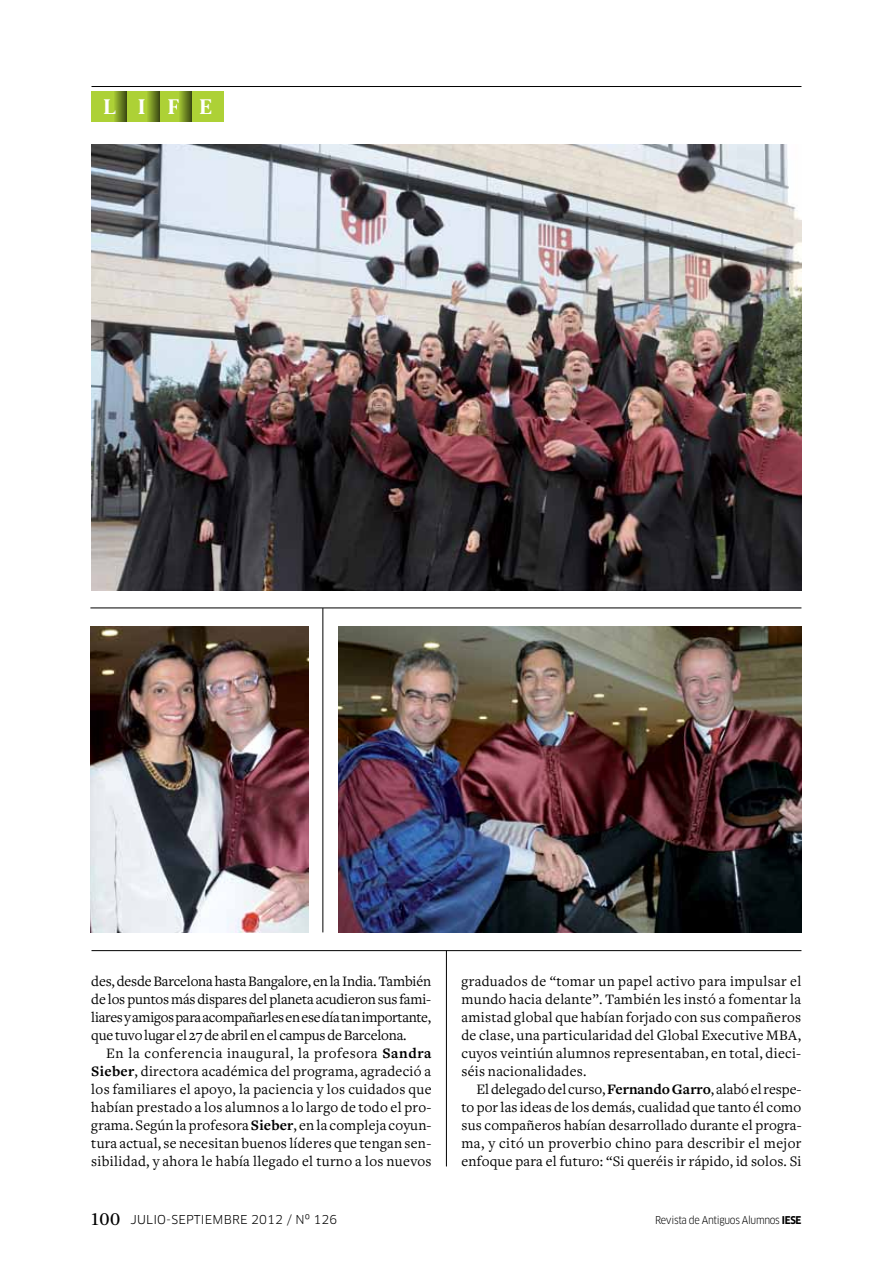
<style>
.page{position:relative;width:893px;height:1263px;background:#fff}
.page>*{position:absolute;margin:0;border:0;box-sizing:border-box;transform-origin:0 0}
.t1{font:21px "Leitura News Roman 4";color:#fff}
.t2{font:15px/18px "Freight Text";letter-spacing:.015em;color:#000;text-align:justify}
.t3{font:12px "Clan";letter-spacing:.015em;color:#000}
.t4{font:10.5px "Clan Narrow";letter-spacing:-.03em;color:#000}
.s1{font-weight:700}
.s2{font-family:"Leitura News Roman 2";font-size:18px}
</style>
<div class="page">
<hr style="left:446px;top:951px;width:1px;height:215px;background:#000">
<hr style="left:91px;top:950px;width:710px;height:1px;background:#000">
<hr style="left:92px;top:86px;width:709px;height:1px;background:#000">
<div style="left:188px;top:91px;width:36px;height:31px;background:#add136"></div>
<div style="left:156px;top:91px;width:36px;height:31px;background:#add136"></div>
<svg style="left:179px;top:91px;width:12px;height:31px"></svg>
<div style="left:91px;top:91px;width:37px;height:31px;background:#add136"></div>
<div style="left:124px;top:91px;width:36px;height:31px;background:#add136"></div>
<svg style="left:147px;top:91px;width:12px;height:31px"></svg>
<svg style="left:114px;top:91px;width:12px;height:31px"></svg>
<img style="left:338px;top:626px;width:463px;height:306px">
<img style="left:90px;top:626px;width:218px;height:306px">
<img style="left:92px;top:144px;width:709px;height:446px">
<hr style="left:323px;top:608px;width:1px;height:324px;background:#000">
<hr style="left:90px;top:608px;width:711px;height:1px;background:#000">
<h1 class="t1" style="left:104px;top:95px;width:110px">life</h1>
<p class="t2" style="left:91px;top:973px;width:341px">des, desde Barcelona hasta Bangalore, en la India. También de los puntos más dispares del planeta acudieron sus fami&shy;liares y amigos para acompañarles en ese día tan importante, que tuvo lugar el 27 de abril en el campus de Barcelona.</p>
<p class="t2" style="left:91px;top:1045px;width:342px;text-indent:15px">En la conferencia inaugural, la profesora <span class="s1">Sandra Sieber</span>, directora académica del programa, agradeció a los familiares el apoyo, la paciencia y los cuidados que habían prestado a los alumnos a lo largo de todo el pro&shy;grama. Según la profesora <span class="s1">Sieber</span>, en la compleja coyun&shy;tura actual, se necesitan buenos líderes que tengan sen&shy;sibilidad, y ahora le había llegado el turno a los nuevos</p>
<p class="t2" style="left:461px;top:973px;width:341px">graduados de “tomar un papel activo para impulsar el mundo hacia delante”. También les instó a fomentar la amistad global que habían forjado con sus compañeros de clase, una particularidad del Global Executive MBA, cuyos veintiún alumnos representaban, en total, dieci&shy;séis nacionalidades.</p>
<p class="t2" style="left:461px;top:1081px;width:342px;text-indent:15px">El delegado del curso, <span class="s1">Fernando Garro</span>, alabó el respe&shy;to por las ideas de los demás, cualidad que tanto él como sus compañeros habían desarrollado durante el progra&shy;ma, y citó un proverbio chino para describir el mejor enfoque para el futuro: “Si queréis ir rápido, id solos. Si</p>
<p class="t3" style="left:91px;top:1212px;width:247px"><span class="s2">100</span> JULIO-SEPTIEMBRE 2012 / nº 126</p>
<p class="t4" style="left:655px;top:1213px;width:148px">Revista de Antiguos Alumnos <span class="s1">IESE</span></p>
</div>
